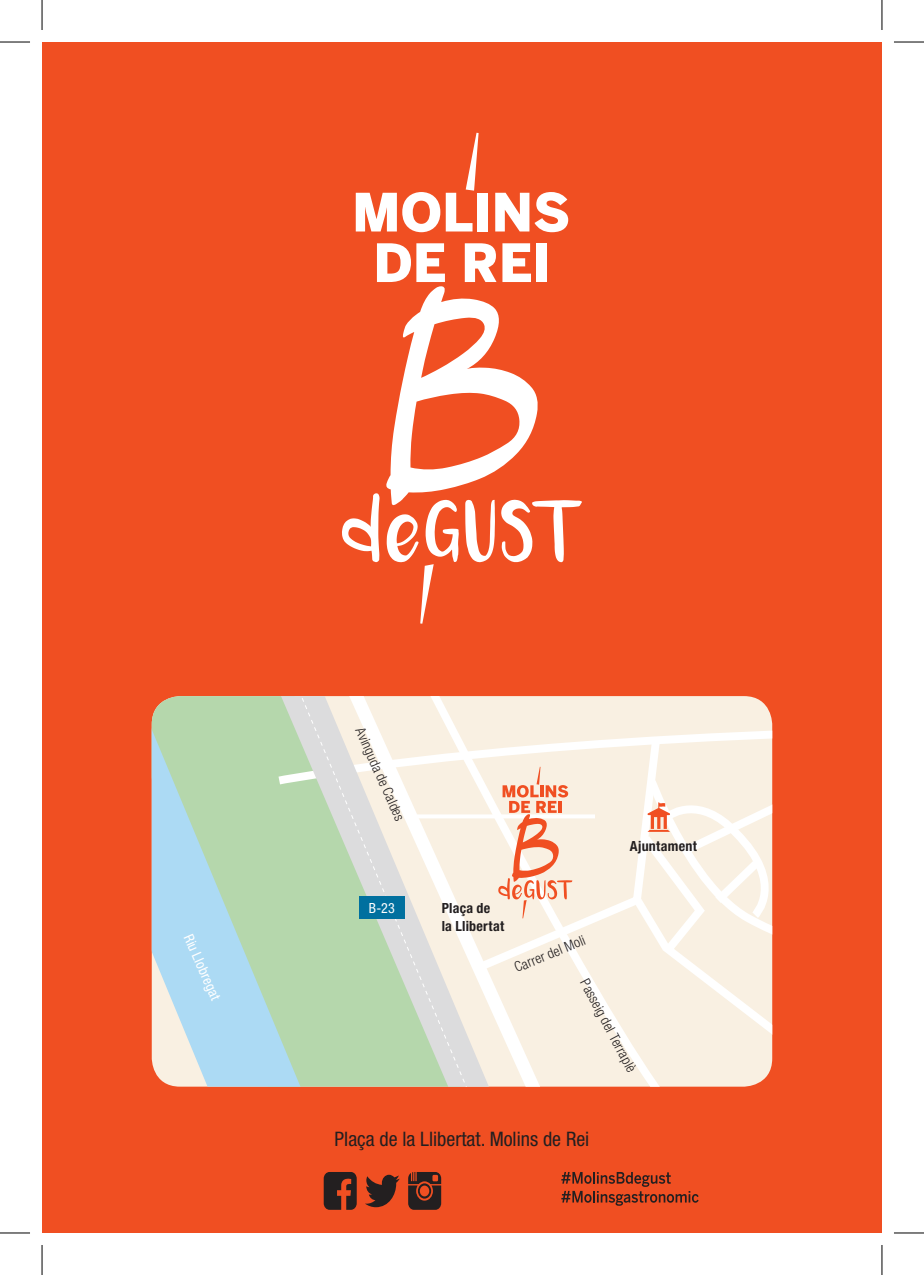
<style>
.page{position:relative;width:924px;height:1275px;background:#fff}
.page>*{position:absolute;margin:0;border:0;box-sizing:border-box;transform-origin:0 0}
.t1{font:condensed 20px "Helvetica Neue LT Std";color:#231f20}
.t2{font:300 condensed 14px "Helvetica Neue LT Std";color:#231f20}
.t3{font:700 condensed 14px/18px "Helvetica Neue LT Std";letter-spacing:.02em;color:#231f20}
.t4{font:condensed 14px "Helvetica Neue LT Std";color:#fff}
</style>
<div class="page">
<div style="left:42px;top:42px;width:839px;height:1191px;background:#f04f22"></div>
<svg style="left:355px;top:193px;width:41px;height:38px;background:#fbd8cf"></svg>
<div style="left:477px;top:193px;width:10px;height:38px;background:#fff"></div>
<svg style="left:495px;top:192px;width:73px;height:40px"></svg>
<svg style="left:402px;top:133px;width:76px;height:99px"></svg>
<svg style="left:342px;top:243px;width:239px;height:381px"></svg>
<svg style="left:152px;top:696px;width:66px;height:390px;background:#badada"></svg>
<div style="left:502px;top:696px;width:187px;height:29px;background:#f9f0e2"></div>
<svg style="left:218px;top:696px;width:284px;height:390px;background:#b4d8c5"></svg>
<svg style="left:291px;top:696px;width:187px;height:29px;background:#f3ede4"></svg>
<svg style="left:271px;top:725px;width:500px;height:361px;background:#e8e8d7"></svg>
<svg style="left:323px;top:1172px;width:33px;height:37px"></svg>
<svg style="left:408px;top:1172px;width:33px;height:37px"></svg>
<svg style="left:365px;top:1174px;width:34px;height:33px"></svg>
<svg style="left:561px;top:1172px;width:137px;height:33px"></svg>
<hr style="left:0;top:42px;width:30px;height:1px;background:#000">
<hr style="left:893px;top:42px;width:30px;height:1px;background:#000">
<hr style="left:0;top:1232px;width:30px;height:1px;background:#000">
<hr style="left:893px;top:1232px;width:30px;height:1px;background:#000">
<hr style="left:42px;top:0;width:1px;height:30px;background:#000">
<hr style="left:42px;top:1245px;width:1px;height:30px;background:#000">
<hr style="left:881px;top:0;width:1px;height:30px;background:#000">
<hr style="left:881px;top:1245px;width:1px;height:30px;background:#000">
<p class="t4" style="left:195px;top:931px;width:72px;rotate:66deg">Riu Llobregat</p>
<p class="t2" style="left:367px;top:725px;width:102px;rotate:66deg">Avinguda de Caldes</p>
<p class="t3" style="left:629px;top:837px;width:68px">Ajuntament</p>
<p class="t4" style="left:368px;top:899px;width:28px">B-23</p>
<p class="t3" style="left:441px;top:898px;width:64px">Plaça de<br>la Llibertat</p>
<p class="t2" style="left:511px;top:960px;width:77px;rotate:-22deg">Carrer del Moli</p>
<p class="t2" style="left:591px;top:976px;width:104px;rotate:62deg">Passeig del Terraplè</p>
<h1 class="t1" style="left:334px;top:1127px;width:256px">Plaça de la Llibertat. Molins de Rei</h1>
</div>
